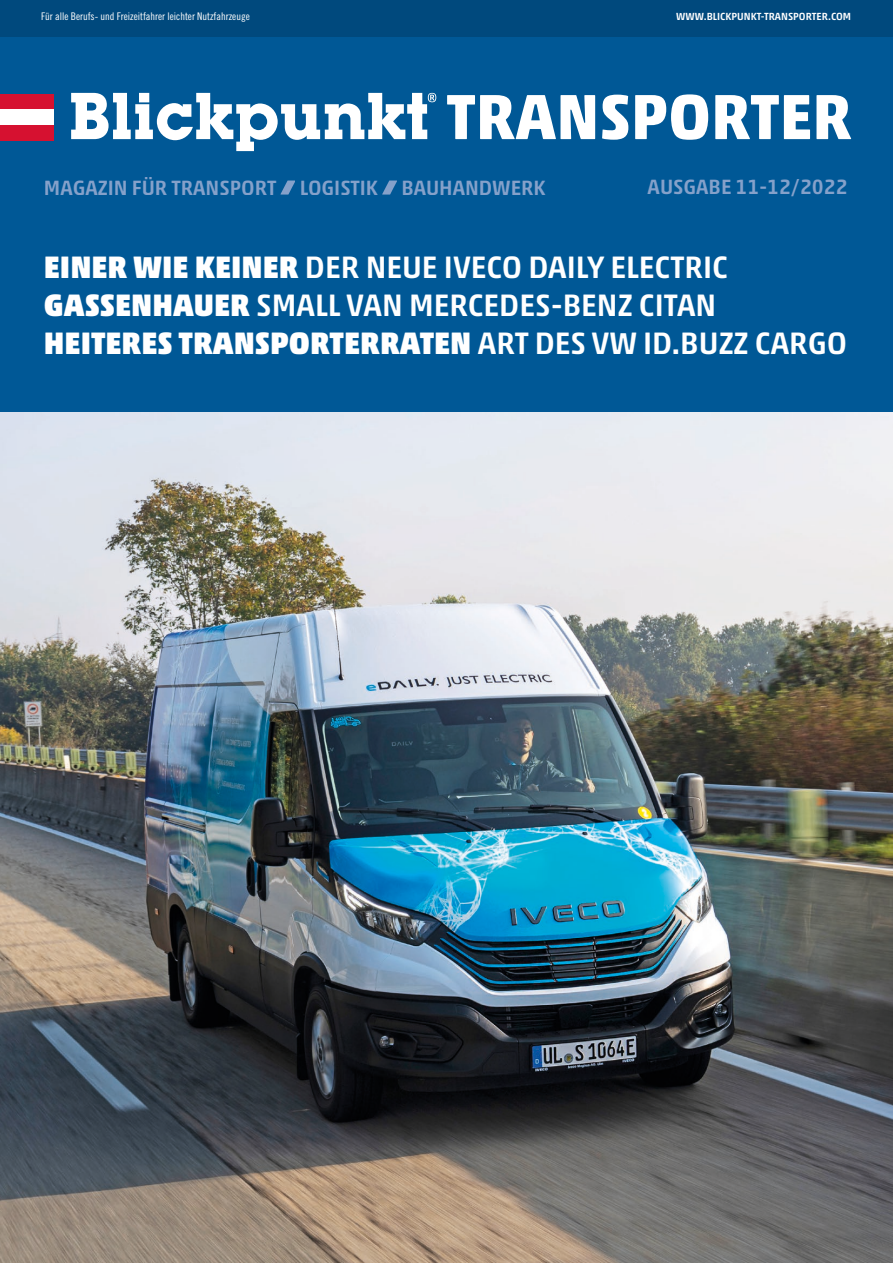
<style>
.page{position:relative;width:893px;height:1263px;background:#fff}
.page>*{position:absolute;margin:0;border:0;box-sizing:border-box;transform-origin:0 0}
.t1{font:500 31.5px/37.8px "Akko Pro";color:#fff}
.t2{font:500 21px "Akko Pro";color:#85a1ca}
.t3{font:10.5px "Trade Gothic LT Std Cn 18";color:#fff}
.t4{font:500 10.5px "Akko Pro";color:#fff}
.s1{font-weight:900}
</style>
<div class="page">
<div style="left:0;top:0;width:893px;height:646px;background:#005896"></div>
<img style="left:0;top:412px;width:893px;height:851px">
<div style="left:0;top:0;width:893px;height:36px;background:#00497d"></div>
<svg style="left:280px;top:181px;width:15px;height:14px"></svg>
<svg style="left:382px;top:181px;width:15px;height:14px"></svg>
<div style="left:0;top:94px;width:54px;height:15px;background:#d61130"></div>
<div style="left:0;top:109px;width:54px;height:16px;background:#fff"></div>
<div style="left:0;top:125px;width:54px;height:15px;background:#d61130"></div>
<svg style="left:447px;top:95px;width:148px;height:44px"></svg>
<svg style="left:602px;top:95px;width:26px;height:45px"></svg>
<svg style="left:635px;top:94px;width:73px;height:46px"></svg>
<svg style="left:715px;top:95px;width:95px;height:44px"></svg>
<svg style="left:816px;top:95px;width:35px;height:44px"></svg>
<svg style="left:71px;top:93px;width:365px;height:58px"></svg>
<p class="t3" style="left:41px;top:10px;width:210px">Für alle Berufs- und Freizeitfahrer leichter Nutzfahrzeuge</p>
<p class="t4" style="left:676px;top:10px;width:176px">WWW.BLICKPUNKT-TRANSPORTER.COM</p>
<p class="t2" style="left:44px;top:174px;width:503px">MAGAZIN FÜR TRANSPORT LOGISTIK BAUHANDWERK</p>
<p class="t2" style="left:648px;top:174px;width:201px">AUSGABE 11-12/2022</p>
<p class="t1" style="left:44px;top:248px;width:805px"><span class="s1">EINER WIE KEINER</span> DER NEUE IVECO DAILY ELECTRIC<br><span class="s1">GASSENHAUER</span> SMALL VAN MERCEDES-BENZ CITAN<br><span class="s1">HEITERES TRANSPORTERRATEN</span> ART DES VW ID.BUZZ CARGO</p>
</div>
